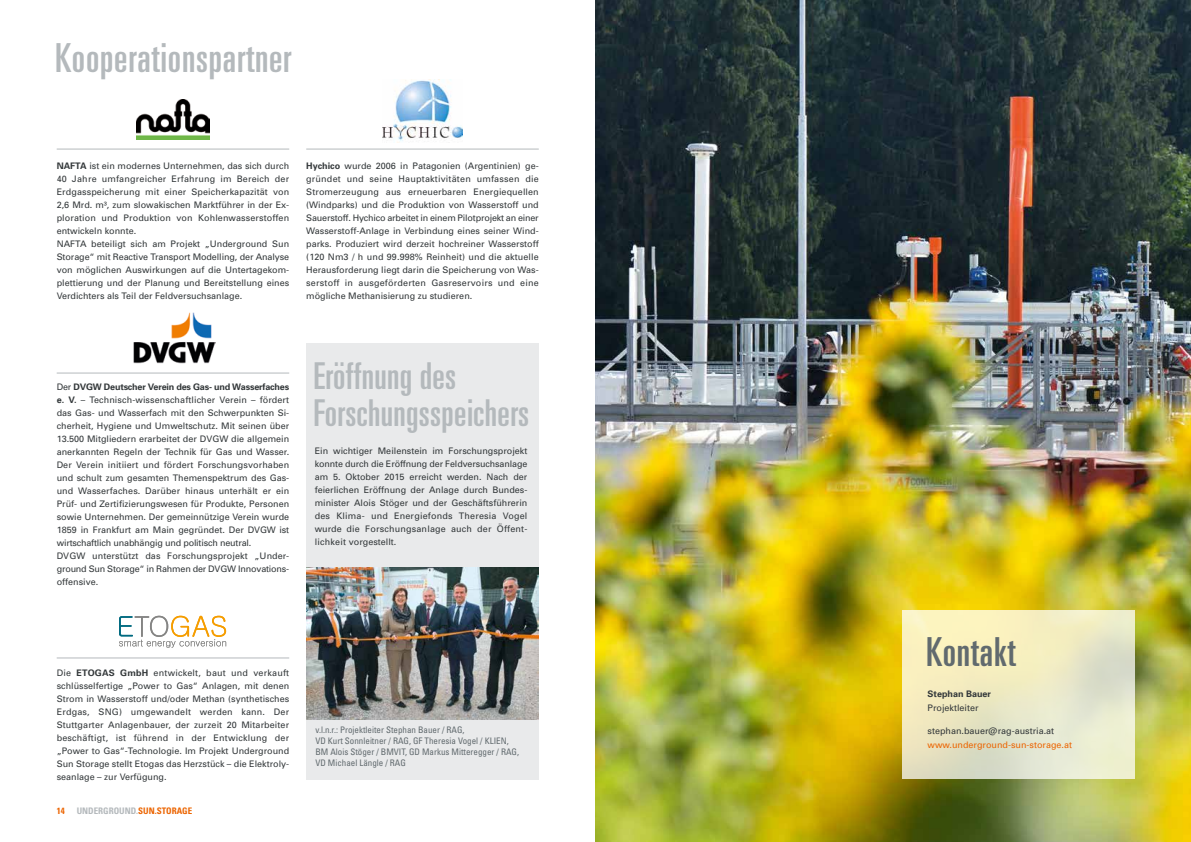
<style>
.page{position:relative;width:1191px;height:842px;background:#fff}
.page>*{position:absolute;margin:0;border:0;box-sizing:border-box;transform-origin:0 0}
.t1{font:ultra-condensed 40px "Univers";letter-spacing:.02em;color:#b4b9bc}
.t2{font:ultra-condensed 40px "Univers";letter-spacing:.02em;color:#616a6e}
.t3{font:ultra-condensed 37px/37px "Univers";letter-spacing:.01em;color:#b4b9bc}
.t4{font:9px/13px "Univers";color:#33383a;text-align:justify}
.t5{font:condensed 9px/11px "Univers";color:#616a6e}
.t6{font:9px "Univers";color:#ec6502}
.t7{font:700 condensed 9px "Univers";color:#b4b9bc}
.t8{font:700 9px "Univers";color:#33383a}
.t9{font:700 condensed 9px "Univers";color:#ec6502}
.s1{font-weight:700}
.s2{color:#ec6502}
</style>
<div class="page">
<div style="left:306px;top:343px;width:233px;height:437px;background:#e9eaeb"></div>
<img style="left:137px;top:99px;width:72px;height:40px">
<img style="left:595px;top:0;width:596px;height:842px">
<hr style="left:57px;top:658px;width:232px;height:1px;background:#b4b9bc">
<hr style="left:57px;top:373px;width:232px;height:1px;background:#b4b9bc">
<hr style="left:57px;top:149px;width:232px;height:1px;background:#b4b9bc">
<hr style="left:306px;top:149px;width:233px;height:1px;background:#b4b9bc">
<img style="left:134px;top:313px;width:81px;height:51px">
<svg style="left:901px;top:610px;width:233px;height:169px"></svg>
<img style="left:382px;top:79px;width:80px;height:64px">
<svg style="left:119px;top:616px;width:107px;height:32px"></svg>
<img style="left:306px;top:568px;width:233px;height:151px">
<h1 class="t1" style="left:55px;top:35px;width:238px">Kooperationspartner</h1>
<p class="t4" style="left:57px;top:159px;width:234px;text-align:left"><span class="s1">NAFTA</span> ist ein modernes Unternehmen, das sich durch 40 Jahre umfangreicher Erfahrung im Bereich der Erdgasspeicherung mit einer Speicherkapazität von 2,6 Mrd. m³, zum slowakischen Marktführer in der Ex&shy;ploration und Produktion von Kohlenwasserstoffen entwickeln konnte.<br>NAFTA beteiligt sich am Projekt „Underground Sun Storage“ mit Reactive Transport Modelling, der Analyse von möglichen Auswirkungen auf die Untertagekom&shy;plettierung und der Planung und Bereitstellung eines Verdichters als Teil der Feldversuchsanlage.</p>
<p class="t4" style="left:306px;top:159px;width:234px"><span class="s1">Hychico</span> wurde 2006 in Patagonien (Argentinien) ge&shy;gründet und seine Hauptaktivitäten umfassen die Stromerzeugung aus erneuerbaren Energiequellen (Windparks) und die Produktion von Wasserstoff und Sauerstoff. Hychico arbeitet in einem Pilotprojekt an einer Wasserstoff-Anlage in Verbindung eines seiner Wind&shy;parks. Produziert wird derzeit hochreiner Wasserstoff (120 Nm3 / h und 99.998% Reinheit) und die aktuelle Herausforderung liegt darin die Speicherung von Was&shy;serstoff in ausgeförderten Gasreservoirs und eine mögliche Methanisierung zu studieren.</p>
<p class="t4" style="left:57px;top:380px;width:234px;text-align:left">Der <span class="s1">DVGW Deutscher Verein des Gas- und Wasserfaches e. V.</span> – Technisch-wissenschaftlicher Verein – fördert das Gas- und Wasserfach mit den Schwerpunkten Si&shy;cherheit, Hygiene und Umweltschutz. Mit seinen über 13.500 Mitgliedern erarbeitet der DVGW die allgemein anerkannten Regeln der Technik für Gas und Wasser.<br>Der Verein initiiert und fördert Forschungsvorhaben und schult zum gesamten Themenspektrum des Gas&shy;und Wasserfaches. Darüber hinaus unterhält er ein Prüf- und Zertifizierungswesen für Produkte, Personen sowie Unternehmen. Der gemeinnützige Verein wurde 1859 in Frankfurt am Main gegründet. Der DVGW ist wirtschaftlich unabhängig und politisch neutral.<br>DVGW unterstützt das Forschungsprojekt „Under&shy;ground Sun Storage“ in Rahmen der DVGW Innovations&shy;offensive.</p>
<h2 class="t3" style="left:313px;top:357px;width:217px">Eröffnung des<br>Forschungsspeichers</h2>
<p class="t4" style="left:315px;top:444px;width:214px">Ein wichtiger Meilenstein im Forschungsprojekt konnte durch die Eröffnung der Feldversuchsanlage am 5. Oktober 2015 erreicht werden. Nach der feierlichen Eröffnung der Anlage durch Bundes&shy;minister Alois Stöger und der Geschäftsführerin des Klima- und Energiefonds Theresia Vogel wurde die Forschungsanlage auch der Öffent&shy;lichkeit vorgestellt.</p>
<p class="t4" style="left:57px;top:666px;width:234px">Die <span class="s1">ETOGAS GmbH</span> entwickelt, baut und verkauft schlüsselfertige „Power to Gas“ Anlagen, mit denen Strom in Wasserstoff und/oder Methan (synthetisches Erdgas, SNG) umgewandelt werden kann. Der Stuttgarter Anlagenbauer, der zurzeit 20 Mitarbeiter beschäftigt, ist führend in der Entwicklung der „Power to Gas“-Technologie. Im Projekt Underground Sun Storage stellt Etogas das Herzstück – die Elektroly&shy;seanlage – zur Verfügung.</p>
<p class="t9" style="left:57px;top:805px;width:9px">14</p>
<p class="t7" style="left:77px;top:805px;width:117px">UNDERGROUND.<span class="s2">SUN.STORAGE</span></p>
<p class="t5" style="left:315px;top:724px;width:205px">v.l.n.r.: Projektleiter Stephan Bauer / RAG,<br>VD Kurt Sonnleitner / RAG, GF Theresia Vogel / KLIEN, BM Alois Stöger / BMVIT, GD Markus Mitteregger / RAG, VD Michael Längle / RAG</p>
<h1 class="t2" style="left:926px;top:629px;width:91px">Kontakt</h1>
<p class="t8" style="left:927px;top:688px;width:65px">Stephan Bauer</p>
<p class="t4" style="left:927px;top:701px;width:53px">Projektleiter</p>
<p class="t4" style="left:927px;top:724px;width:128px">stephan.bauer@rag-austria.at</p>
<p class="t6" style="left:927px;top:739px;width:146px">www.underground-sun-storage.at</p>
</div>
